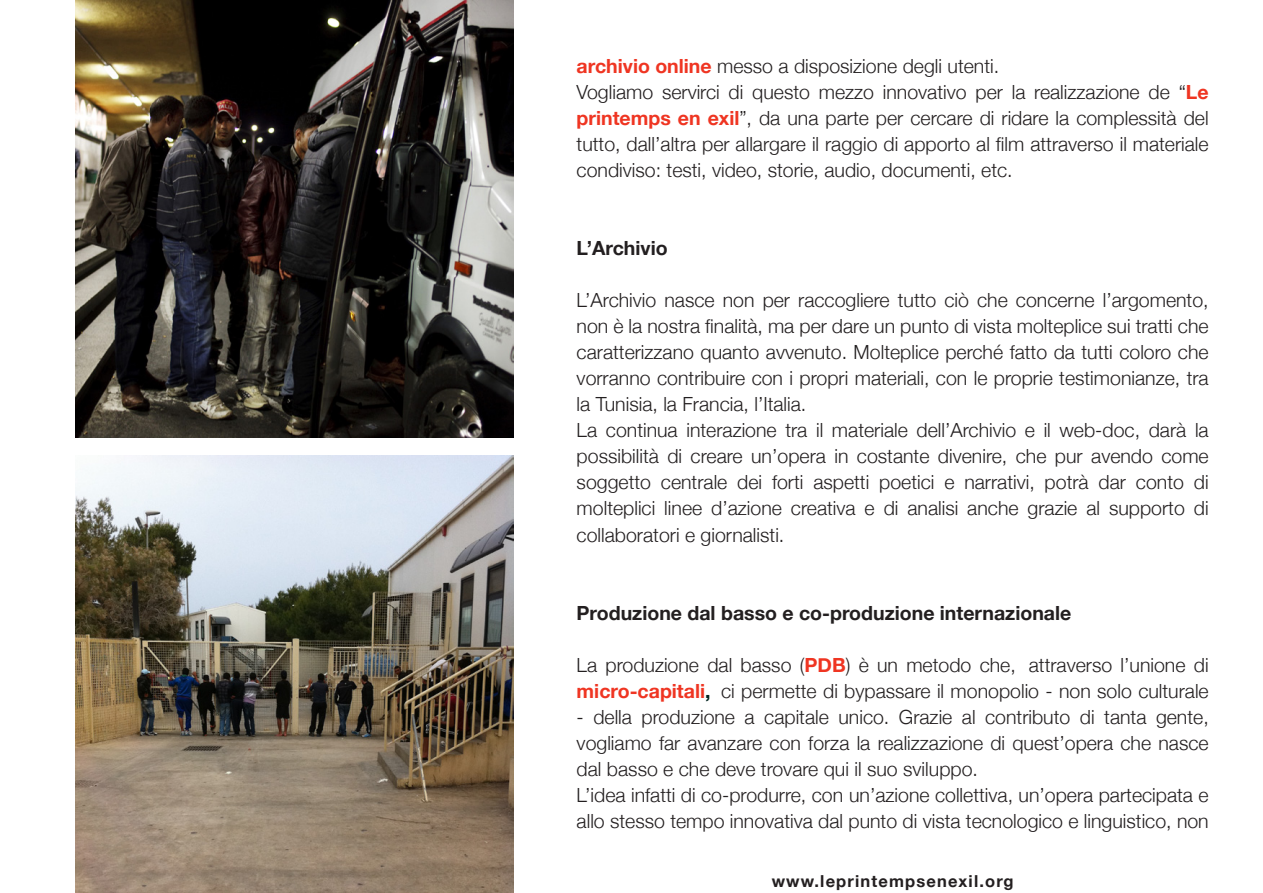
<style>
.page{position:relative;width:1263px;height:893px;background:#fff}
.page>*{position:absolute;margin:0;border:0;box-sizing:border-box;transform-origin:0 0}
.t1{font:300 19.5px/26.1px "Helvetica Neue";color:#231f20;text-align:justify}
.t2{font:700 19.5px "Helvetica Neue";color:#231f20}
.t3{font:700 16.5px "Helvetica Neue";letter-spacing:.07em;color:#231f20}
.s1{font-weight:700;color:#ef3522}
.s2{font-weight:700;color:#02241f}
</style>
<div class="page">
<img style="left:75px;top:0;width:438px;height:438px">
<img style="left:75px;top:455px;width:438px;height:438px">
<p class="t1" style="left:577px;top:52px;width:424px"><span class="s1">archivio online</span> messo a disposizione degli utenti.</p>
<p class="t1" style="left:577px;top:78px;width:633px">Vogliamo servirci di questo mezzo innovativo per la realizzazione de “<span class="s1">Le printemps en exil</span>”, da una parte per cercare di ridare la complessità del tutto, dall’altra per allargare il raggio di apporto al film attraverso il materiale condiviso: testi, video, storie, audio, documenti, etc.</p>
<p class="t2" style="left:577px;top:231px;width:93px">L’Archivio</p>
<p class="t1" style="left:577px;top:286px;width:633px">L’Archivio nasce non per raccogliere tutto ciò che concerne l’argomento, non è la nostra finalità, ma per dare un punto di vista molteplice sui tratti che caratterizzano quanto avvenuto. Molteplice perché fatto da tutti coloro che vorranno contribuire con i propri materiali, con le proprie testimonianze, tra la Tunisia, la Francia, l’Italia.</p>
<p class="t1" style="left:577px;top:416px;width:634px">La continua interazione tra il materiale dell’Archivio e il web-doc, darà la possibilità di creare un’opera in costante divenire, che pur avendo come soggetto centrale dei forti aspetti poetici e narrativi, potrà dar conto di molteplici linee d’azione creativa e di analisi anche grazie al supporto di collaboratori e giornalisti.</p>
<p class="t2" style="left:577px;top:595px;width:496px">Produzione dal basso e co-produzione internazionale</p>
<p class="t1" style="left:577px;top:650px;width:634px">La produzione dal basso (<span class="s1">PDB</span>) è un metodo che, attraverso l’unione di <span class="s1">micro-capitali</span><span class="s2">,</span> ci permette di bypassare il monopolio - non solo culturale</p>
<p class="t1" style="left:577px;top:703px;width:634px">- della produzione a capitale unico. Grazie al contributo di tanta gente, vogliamo far avanzare con forza la realizzazione di quest’opera che nasce dal basso e che deve trovare qui il suo sviluppo.</p>
<p class="t1" style="left:577px;top:781px;width:634px">L’idea infatti di co-produrre, con un’azione collettiva, un’opera partecipata e allo stesso tempo innovativa dal punto di vista tecnologico e linguistico, non</p>
<p class="t3" style="left:772px;top:866px;width:243px">www.leprintempsenexil.org</p>
</div>
